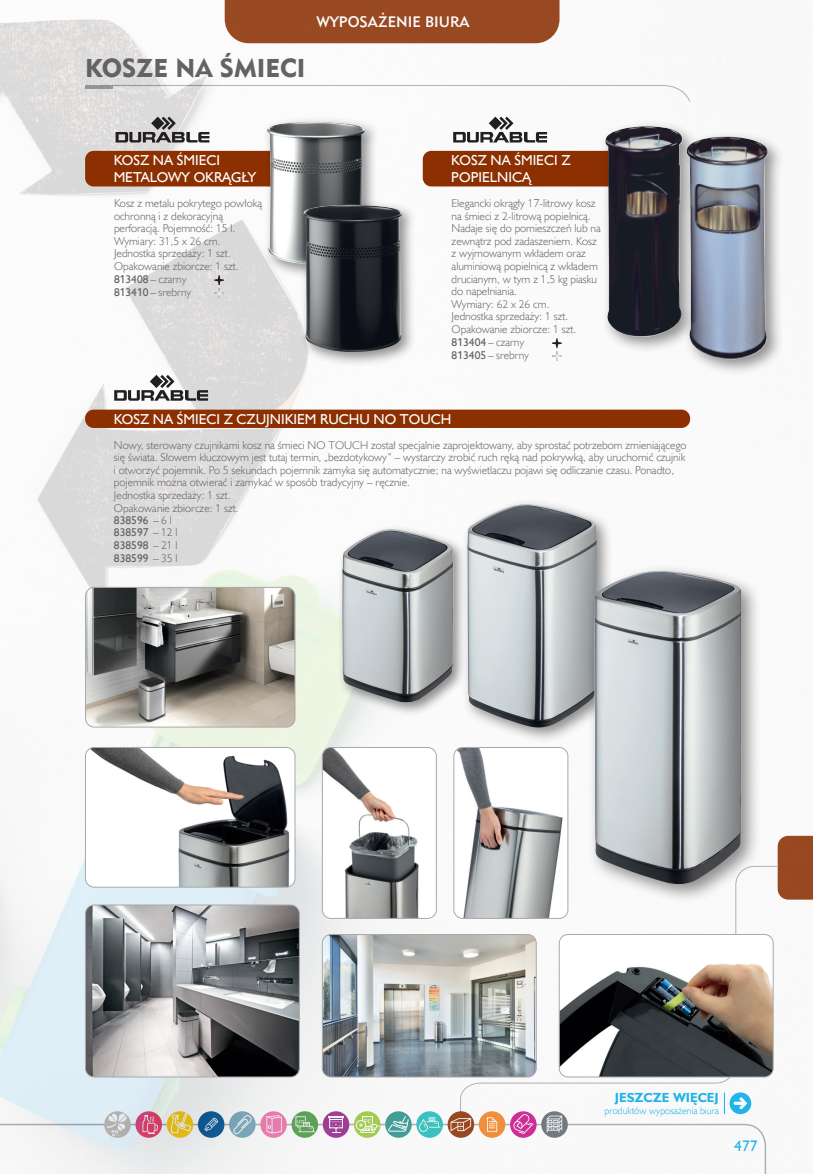
<style>
.page{position:relative;width:813px;height:1174px;background:#fff}
.page>*{position:absolute;margin:0;border:0;box-sizing:border-box;transform-origin:0 0}
.Rozdziały_nie_do_spisu{font:25.65px "Geometric 415 Blk EU";color:#636366}
.t1{font:15.3px "Humanst 521 EU";color:#00aeef}
.t2{font:15.15px "Geometric 415 Md EU";color:#fff}
.Nazwa_modułu_A{font:14.4px/17.2px "Humanst 521 EU";color:#fff}
.t3{font:700 13.2px "Humanst 521 EU";color:#00aeef}
.opis_produktów{font:11.4px/12.6px "Humanst 521 Lt EU";color:#636366}
.opis_produktów-2{font:11.4px "Humanst 521 EU";color:#636366}
.t4{font:9.9px "Humanst 521 Lt EU";color:#00aeef}
.s1{font-family:"Humanst 521 EU"}
.s2{font-family:"Humanst 521 Lt EU"}
</style>
<div class="page">
<img style="left:0;top:0;width:812px;height:1174px">
<div style="left:337px;top:524px;width:130px;height:192px;background:#231f20;opacity:.5"></div>
<img style="left:342px;top:529px;width:111px;height:173px">
<div style="left:461px;top:498px;width:152px;height:246px;background:#231f20;opacity:.5"></div>
<img style="left:467px;top:504px;width:129px;height:223px">
<div style="left:586px;top:563px;width:175px;height:341px;background:#231f20;opacity:.5"></div>
<img style="left:594px;top:571px;width:147px;height:313px">
<img style="left:85px;top:587px;width:210px;height:140px">
<div style="left:85px;top:587px;width:210px;height:140px;border:1px solid #a8a9ad;border-radius:9px"></div>
<img style="left:85px;top:905px;width:214px;height:172px">
<div style="left:85px;top:904px;width:214px;height:173px;border:1px solid #a8a9ad;border-radius:9px"></div>
<img style="left:322px;top:934px;width:214px;height:143px">
<div style="left:322px;top:934px;width:214px;height:143px;border:1px solid #a8a9ad;border-radius:9px"></div>
<img style="left:559px;top:934px;width:213px;height:143px">
<div style="left:558px;top:934px;width:215px;height:143px;border:1px solid #a8a9ad;border-radius:9px"></div>
<img style="left:322px;top:747px;width:114px;height:171px">
<div style="left:322px;top:747px;width:114px;height:171px;border:1px solid #a8a9ad;border-radius:9px"></div>
<img style="left:453px;top:747px;width:114px;height:171px">
<div style="left:453px;top:747px;width:115px;height:171px;border:1px solid #a8a9ad;border-radius:9px"></div>
<img style="left:85px;top:747px;width:210px;height:140px">
<div style="left:85px;top:747px;width:210px;height:140px;border:1px solid #a8a9ad;border-radius:9px"></div>
<div style="left:85px;top:409px;width:604px;height:19px;background:#8c2f01;border-radius:9px"></div>
<svg style="left:114px;top:375px;width:94px;height:26px"></svg>
<div style="left:422px;top:151px;width:194px;height:35px;background:#8c2f01;border-radius:9px"></div>
<svg style="left:551px;top:338px;width:10px;height:23px"></svg>
<div style="left:85px;top:151px;width:193px;height:35px;background:#8c2f01;border-radius:9px"></div>
<svg style="left:214px;top:275px;width:10px;height:23px"></svg>
<img style="left:0;top:24px;width:55px;height:384px">
<img style="left:0;top:185px;width:14px;height:400px">
<svg style="left:453px;top:117px;width:93px;height:25px"></svg>
<svg style="left:115px;top:117px;width:94px;height:25px"></svg>
<div style="left:598px;top:120px;width:186px;height:256px;background:#231f20;opacity:.5"></div>
<img style="left:605px;top:126px;width:162px;height:233px">
<div style="left:262px;top:116px;width:118px;height:164px;background:#231f20;opacity:.5"></div>
<img style="left:264px;top:122px;width:105px;height:143px">
<div style="left:298px;top:199px;width:119px;height:168px;background:#231f20;opacity:.5"></div>
<img style="left:303px;top:205px;width:103px;height:147px">
<p class="Rozdziały_nie_do_spisu" style="left:85px;top:52px;width:222px">KOSZE NA ŚMIECI</p>
<h3 class="t2" style="left:316px;top:12px;width:154px">WYPOSAŻENIE BIURA</h3>
<p class="Nazwa_modułu_A" style="left:114px;top:151px;width:144px">KOSZ NA ŚMIECI<br>METALOWY OKRĄGŁY</p>
<p class="opis_produktów" style="left:114px;top:197px;width:150px">Kosz z metalu pokrytego powłoką ochronną i z dekoracyjną perforacją. Pojemność: 15 l.<br>Wymiary: 31,5 x 26 cm.</p>
<p class="opis_produktów" style="left:114px;top:247px;width:118px">Jednostka sprzedaży: 1 szt.</p>
<p class="opis_produktów" style="left:114px;top:260px;width:126px">Opakowanie zbiorcze: 1 szt.</p>
<p class="opis_produktów" style="left:114px;top:272px;width:74px"><span class="s1">813408</span> – czarny</p>
<p class="opis_produktów" style="left:114px;top:285px;width:79px"><span class="s1">813410</span> – srebrny</p>
<p class="Nazwa_modułu_A" style="left:451px;top:151px;width:121px">KOSZ NA ŚMIECI Z<br>POPIELNICĄ</p>
<p class="opis_produktów" style="left:451px;top:197px;width:150px">Elegancki okrągły 17-litrowy kosz na śmieci z 2-litrową popielnicą.<br>Nadaje się do pomieszczeń lub na zewnątrz pod zadaszeniem. Kosz z wyjmowanym wkładem oraz aluminiową popielnicą z wkładem drucianym, w tym z 1,5 kg piasku do napełniania.<br>Wymiary: 62 x 26 cm.</p>
<p class="opis_produktów" style="left:451px;top:310px;width:118px">Jednostka sprzedaży: 1 szt.</p>
<p class="opis_produktów" style="left:451px;top:323px;width:126px">Opakowanie zbiorcze: 1 szt.</p>
<p class="opis_produktów" style="left:451px;top:335px;width:74px"><span class="s1">813404</span> – czarny</p>
<p class="opis_produktów" style="left:451px;top:348px;width:79px"><span class="s1">813405</span> – srebrny</p>
<p class="Nazwa_modułu_A" style="left:114px;top:410px;width:339px">KOSZ NA ŚMIECI Z CZUJNIKIEM RUCHU NO TOUCH</p>
<p class="opis_produktów" style="left:114px;top:438px;width:573px">Nowy, sterowany czujnikami kosz na śmieci NO TOUCH został specjalnie zaprojektowany, aby sprostać potrzebom zmieniającego się świata. Słowem kluczowym jest tutaj termin‚ „bezdotykowy” – wystarczy zrobić ruch ręką nad pokrywką, aby uruchomić czujnik i otworzyć pojemnik. Po 5 sekundach pojemnik zamyka się automatycznie; na wyświetlaczu pojawi się odliczanie czasu. Ponadto, pojemnik można otwierać i zamykać w sposób tradycyjny – ręcznie.</p>
<p class="opis_produktów" style="left:114px;top:488px;width:118px">Jednostka sprzedaży: 1 szt.</p>
<p class="opis_produktów" style="left:114px;top:501px;width:126px">Opakowanie zbiorcze: 1 szt.</p>
<p class="opis_produktów-2" style="left:114px;top:512px;width:59px">838596 <span class="s2">– 6 l</span></p>
<p class="opis_produktów-2" style="left:114px;top:525px;width:65px">838597 <span class="s2">– 12 l</span></p>
<p class="opis_produktów-2" style="left:114px;top:538px;width:65px">838598 <span class="s2">– 21 l</span></p>
<p class="opis_produktów-2" style="left:114px;top:551px;width:65px">838599 <span class="s2">– 35 l</span></p>
<p class="t3" style="left:614px;top:1089px;width:105px">JESZCZE WIĘCEJ</p>
<p class="t4" style="left:604px;top:1104px;width:116px">produktów wyposażenia biura</p>
<h2 class="t1" style="left:734px;top:1136px;width:25px">477</h2>
</div>
